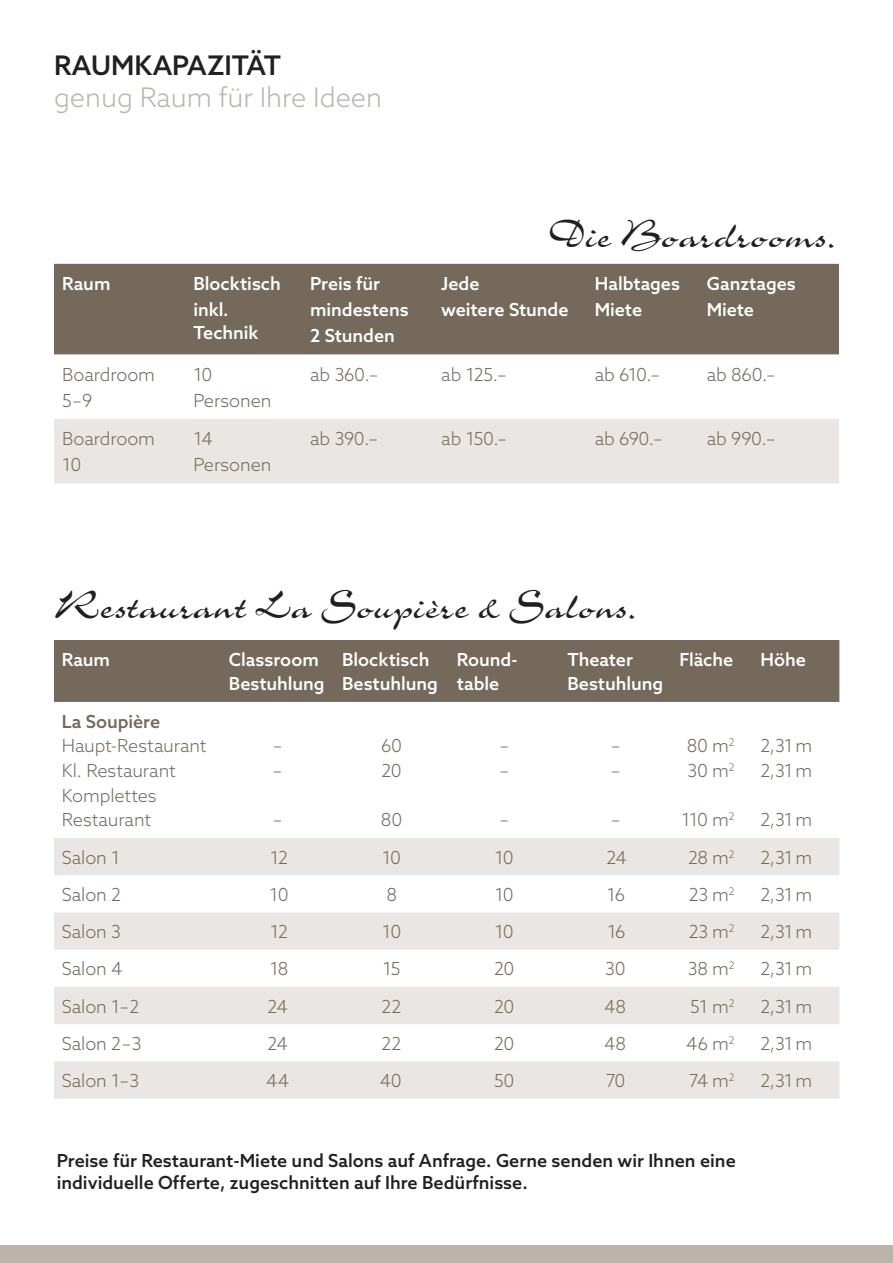
<style>
.page{position:relative;width:893px;height:1263px;background:#fff}
.page>*{position:absolute;margin:0;border:0;box-sizing:border-box;transform-origin:0 0}
.t1{font:45px "Charme";color:#231f20}
.t2{font:300 27px "Azo Sans";color:#bcb4ab}
.t3{font:500 27px "Azo Sans";color:#231f20}
.t4{font:300 18px/26.1px "Azo Sans";letter-spacing:-.005em;color:#75695c}
.t5{font:500 18px/26.1px "Azo Sans";letter-spacing:-.005em;color:#fff}
.t6{font:500 18px "Azo Sans";color:#231f20}
.t7{font:500 18px "Azo Sans";color:#75695c}
</style>
<div class="page">
<div style="left:0;top:1245px;width:893px;height:18px;background:#bcb4ab"></div>
<div style="left:54px;top:264px;width:785px;height:90px;background:#75695c"></div>
<div style="left:54px;top:419px;width:785px;height:64px;background:#e9e6e3"></div>
<div style="left:54px;top:640px;width:785px;height:62px;background:#75695c"></div>
<svg style="left:54px;top:838px;width:785px;height:261px;fill:#e9e6e3"></svg>
<p class="t3" style="left:54px;top:47px;width:228px">RAUMKAPAZITÄT</p>
<p class="t2" style="left:54px;top:80px;width:330px">genug Raum für Ihre Ideen</p>
<p class="t5" style="left:62px;top:270px;width:50px">Raum</p>
<p class="t5" style="left:193px;top:270px;width:89px">Blocktisch</p>
<p class="t5" style="left:193px;top:298px;width:67px;line-height:23.1px">inkl.<br>Technik</p>
<p class="t5" style="left:310px;top:270px;width:72px">Preis für</p>
<p class="t5" style="left:310px;top:296px;width:100px">mindestens<br>2 Stunden</p>
<p class="t1" style="left:549px;top:213px;width:290px">Die Boardrooms.</p>
<p class="t5" style="left:441px;top:270px;width:129px">Jede<br>weitere Stunde</p>
<p class="t5" style="left:595px;top:270px;width:87px">Halbtages</p>
<p class="t5" style="left:595px;top:296px;width:49px">Miete</p>
<p class="t5" style="left:707px;top:270px;width:91px">Ganztages</p>
<p class="t5" style="left:707px;top:296px;width:49px">Miete</p>
<p class="t4" style="left:62px;top:361px;width:94px">Boardroom<br>5–9</p>
<p class="t4" style="left:193px;top:361px;width:79px">10<br>Personen</p>
<p class="t4" style="left:310px;top:361px;width:69px">ab 360.–</p>
<p class="t4" style="left:441px;top:361px;width:66px">ab 125.–</p>
<p class="t4" style="left:595px;top:361px;width:67px">ab 610.–</p>
<p class="t4" style="left:707px;top:361px;width:70px">ab 860.–</p>
<p class="t4" style="left:62px;top:425px;width:94px">Boardroom<br>10</p>
<p class="t4" style="left:193px;top:425px;width:79px">14<br>Personen</p>
<p class="t4" style="left:310px;top:425px;width:69px">ab 390.–</p>
<p class="t4" style="left:441px;top:425px;width:67px">ab 150.–</p>
<p class="t4" style="left:595px;top:425px;width:69px">ab 690.–</p>
<p class="t4" style="left:707px;top:425px;width:70px">ab 990.–</p>
<p class="t1" style="left:55px;top:584px;width:585px">Restaurant La Soupière &amp; Salons.</p>
<p class="t5" style="left:62px;top:646px;width:50px">Raum</p>
<p class="t5" style="left:229px;top:646px;width:91px">Classroom</p>
<p class="t5" style="left:229px;top:670px;width:97px">Bestuhlung</p>
<p class="t5" style="left:342px;top:646px;width:89px">Blocktisch</p>
<p class="t5" style="left:342px;top:670px;width:97px">Bestuhlung</p>
<p class="t5" style="left:457px;top:646px;width:62px">Round-</p>
<p class="t5" style="left:457px;top:670px;width:44px">table</p>
<p class="t5" style="left:567px;top:646px;width:67px">Theater</p>
<p class="t5" style="left:567px;top:670px;width:97px">Bestuhlung</p>
<p class="t7" style="left:62px;top:709px;width:100px">La Soupière</p>
<p class="t4" style="left:62px;top:732px;width:146px">Haupt-Restaurant</p>
<p class="t4" style="left:62px;top:757px;width:116px">Kl. Restaurant</p>
<p class="t4" style="left:62px;top:782px;width:96px">Komplettes</p>
<p class="t4" style="left:62px;top:807px;width:91px">Restaurant</p>
<p class="t4" style="left:273px;top:732px;width:10px">–</p>
<p class="t4" style="left:273px;top:757px;width:10px">–</p>
<p class="t4" style="left:273px;top:807px;width:10px">–</p>
<p class="t4" style="left:381px;top:732px;width:23px">60</p>
<p class="t4" style="left:381px;top:757px;width:22px">20</p>
<p class="t4" style="left:381px;top:807px;width:23px">80</p>
<p class="t4" style="left:500px;top:732px;width:10px">–</p>
<p class="t4" style="left:500px;top:757px;width:10px">–</p>
<p class="t4" style="left:500px;top:807px;width:10px">–</p>
<p class="t4" style="left:611px;top:732px;width:10px">–</p>
<p class="t4" style="left:611px;top:757px;width:10px">–</p>
<p class="t4" style="left:611px;top:807px;width:10px">–</p>
<p class="t5" style="left:679px;top:646px;width:55px">Fläche</p>
<p class="t5" style="left:760px;top:646px;width:47px">Höhe</p>
<p class="t4" style="left:687px;top:732px;width:49px">80 m<sup>2</sup></p>
<p class="t4" style="left:688px;top:757px;width:48px">30 m<sup>2</sup></p>
<p class="t4" style="left:682px;top:807px;width:54px">110 m<sup>2</sup></p>
<p class="t4" style="left:760px;top:732px;width:53px">2,31m</p>
<p class="t4" style="left:760px;top:757px;width:53px">2,31m</p>
<p class="t4" style="left:760px;top:807px;width:53px">2,31m</p>
<p class="t4" style="left:62px;top:844px;width:60px">Salon 1</p>
<p class="t4" style="left:270px;top:844px;width:19px">12</p>
<p class="t4" style="left:382px;top:844px;width:21px">10</p>
<p class="t4" style="left:495px;top:844px;width:21px">10</p>
<p class="t4" style="left:606px;top:844px;width:22px">24</p>
<p class="t4" style="left:688px;top:844px;width:48px">28 m<sup>2</sup></p>
<p class="t4" style="left:760px;top:844px;width:53px">2,31m</p>
<p class="t4" style="left:62px;top:881px;width:61px">Salon 2</p>
<p class="t4" style="left:270px;top:881px;width:21px">10</p>
<p class="t4" style="left:386px;top:881px;width:12px">8</p>
<p class="t4" style="left:495px;top:881px;width:21px">10</p>
<p class="t4" style="left:607px;top:881px;width:20px">16</p>
<p class="t4" style="left:689px;top:881px;width:47px">23 m<sup>2</sup></p>
<p class="t4" style="left:760px;top:881px;width:53px">2,31m</p>
<p class="t4" style="left:62px;top:918px;width:61px">Salon 3</p>
<p class="t4" style="left:270px;top:918px;width:19px">12</p>
<p class="t4" style="left:382px;top:918px;width:21px">10</p>
<p class="t4" style="left:495px;top:918px;width:21px">10</p>
<p class="t4" style="left:607px;top:918px;width:20px">16</p>
<p class="t4" style="left:689px;top:918px;width:47px">23 m<sup>2</sup></p>
<p class="t4" style="left:760px;top:918px;width:53px">2,31m</p>
<p class="t4" style="left:62px;top:956px;width:62px">Salon 4</p>
<p class="t4" style="left:270px;top:956px;width:20px">18</p>
<p class="t4" style="left:383px;top:956px;width:19px">15</p>
<p class="t4" style="left:494px;top:956px;width:22px">20</p>
<p class="t4" style="left:605px;top:956px;width:22px">30</p>
<p class="t4" style="left:688px;top:956px;width:48px">38 m<sup>2</sup></p>
<p class="t4" style="left:760px;top:956px;width:53px">2,31m</p>
<p class="t4" style="left:62px;top:993px;width:79px">Salon 1–2</p>
<p class="t4" style="left:268px;top:993px;width:22px">24</p>
<p class="t4" style="left:382px;top:993px;width:21px">22</p>
<p class="t4" style="left:494px;top:993px;width:22px">20</p>
<p class="t4" style="left:604px;top:993px;width:23px">48</p>
<p class="t4" style="left:690px;top:993px;width:46px">51 m<sup>2</sup></p>
<p class="t4" style="left:760px;top:993px;width:53px">2,31m</p>
<p class="t4" style="left:62px;top:1030px;width:81px">Salon 2–3</p>
<p class="t4" style="left:268px;top:1030px;width:22px">24</p>
<p class="t4" style="left:382px;top:1030px;width:21px">22</p>
<p class="t4" style="left:494px;top:1030px;width:22px">20</p>
<p class="t4" style="left:604px;top:1030px;width:23px">48</p>
<p class="t4" style="left:686px;top:1030px;width:50px">46 m<sup>2</sup></p>
<p class="t4" style="left:760px;top:1030px;width:53px">2,31m</p>
<p class="t4" style="left:62px;top:1067px;width:79px">Salon 1–3</p>
<p class="t4" style="left:266px;top:1067px;width:24px">44</p>
<p class="t4" style="left:380px;top:1067px;width:23px">40</p>
<p class="t4" style="left:494px;top:1067px;width:22px">50</p>
<p class="t4" style="left:606px;top:1067px;width:21px">70</p>
<p class="t4" style="left:689px;top:1067px;width:47px">74 m<sup>2</sup></p>
<p class="t4" style="left:760px;top:1067px;width:53px">2,31m</p>
<p class="t6" style="left:57px;top:1149px;width:681px">Preise für Restaurant-Miete und Salons auf Anfrage. Gerne senden wir Ihnen eine</p>
<p class="t6" style="left:57px;top:1171px;width:473px">individuelle Offerte, zugeschnitten auf Ihre Bedürfnisse.</p>
</div>
